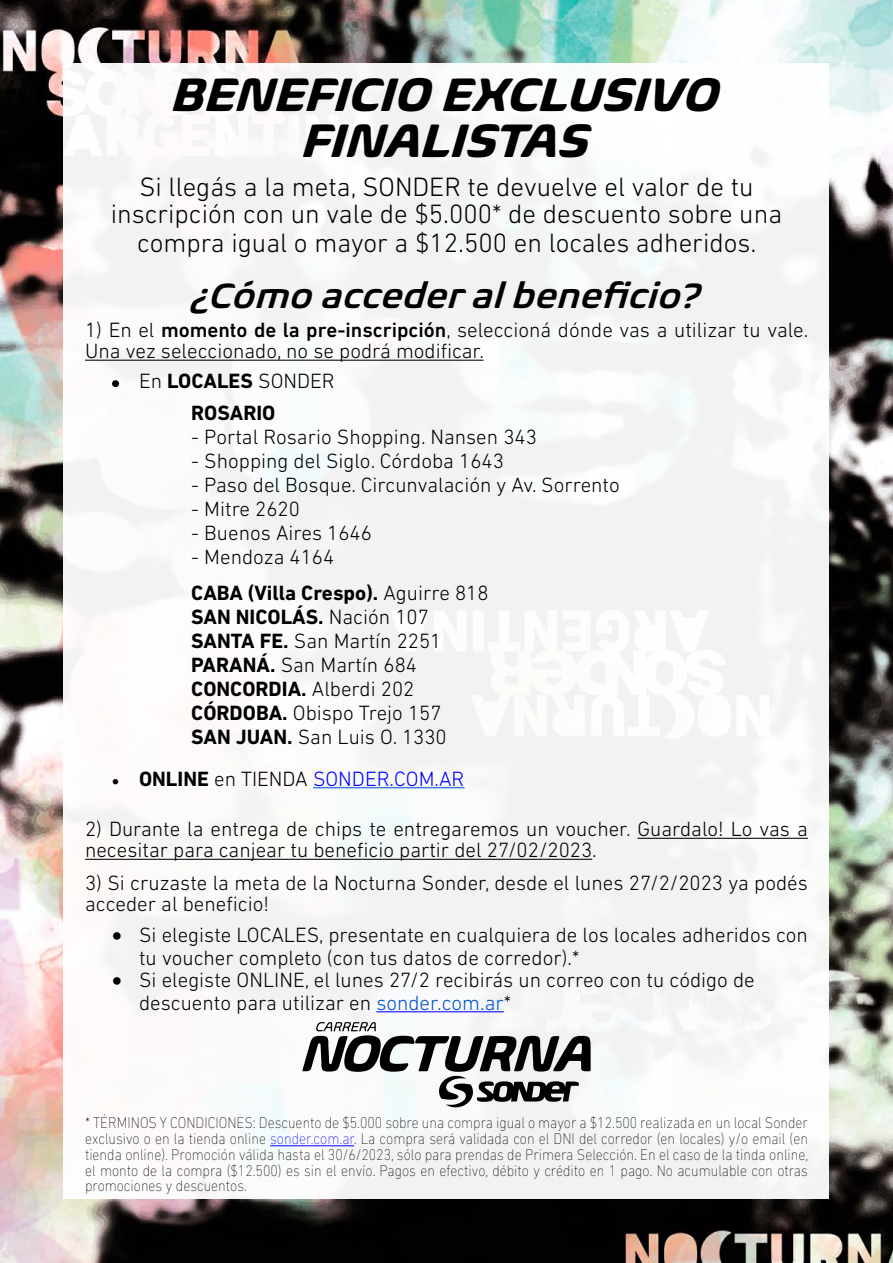
<style>
.page{position:relative;width:893px;height:1263px;background:#fff}
.page>*{position:absolute;margin:0;border:0;box-sizing:border-box;transform-origin:0 0}
.t1{font:italic 700 48px/45.8px "Biome Pro";color:#000;text-align:center}
.t2{font:italic 600 36px "Biome Pro";color:#000}
.t3{font:300 27px/27px "DIN Next LT Pro";color:#000;text-align:center}
.t4{font:300 21px/24px "DIN Next LT Pro";color:#000}
.t5{font:300 21px "DIN Next LT Pro";color:#00f}
.t6{font:700 21px/32.5px "DIN Next LT Pro";color:#000}
.t7{font:200 15.75px/15.8px "DIN Next LT Pro";color:#000;text-align:justify;scale:.9 1}
.s1{font-weight:500}
.s2{font-weight:300}
.s3{font-weight:700}
.s4{color:#000}
.s5{font-weight:700;color:#000}
.s6{color:#0054d1}
.s7{color:#0c0000}
.s8{color:#00f}
</style>
<div class="page">
<img style="left:0;top:0;width:893px;height:1263px">
<div style="left:64px;top:64px;width:765px;height:1135px;background:#f5f6f6"></div>
<hr style="left:85px;top:360px;width:399px;height:1px;background:#000">
<hr style="left:313px;top:787px;width:152px;height:1px;background:#0054d1">
<hr style="left:637px;top:838px;width:171px;height:1px;background:#000">
<hr style="left:85px;top:859px;width:507px;height:1px;background:#000">
<hr style="left:376px;top:1011px;width:128px;height:1px;background:#00f">
<hr style="left:270px;top:1145px;width:84px;height:1px;background:#00f">
<svg style="left:302px;top:1022px;width:289px;height:86px"></svg>
<div style="left:112px;top:380px;width:7px;height:7px;background:#000;border-radius:50%"></div>
<h1 class="t1" style="left:173px;top:72px;width:549px">BENEFICIO EXCLUSIVO<br>FINALISTAS</h1>
<p class="t3" style="left:111px;top:173px;width:673px">Si llegás a la meta, SONDER te devuelve el valor de tu inscripción con un vale de $5.000* de descuento sobre una</p>
<p class="t3" style="left:137px;top:229px;width:621px">compra igual o mayor a $12.500 en locales adheridos.</p>
<h2 class="t2" style="left:192px;top:273px;width:510px">¿Cómo acceder al beneficio?</h2>
<p class="t4" style="left:85px;top:319px;width:725px;line-height:21px">1) En el <span class="s1">momento de la pre-inscripción</span>, seleccioná dónde vas a utilizar tu vale.<br>Una vez seleccionado, no se podrá modificar.</p>
<p class="t6" style="left:191px;top:364px;width:145px;text-indent:-79px">• <span class="s2">En</span> LOCALES <span class="s2">SONDER<br></span>ROSARIO</p>
<p class="t4" style="left:191px;top:425px;width:347px">- Portal Rosario Shopping. Nansen 343</p>
<p class="t4" style="left:191px;top:449px;width:314px">- Shopping del Siglo. Córdoba 1643</p>
<p class="t4" style="left:191px;top:473px;width:430px">- Paso del Bosque. Circunvalación y Av. Sorrento</p>
<p class="t4" style="left:191px;top:497px;width:110px">- Mitre 2620</p>
<p class="t4" style="left:191px;top:521px;width:182px">- Buenos Aires 1646</p>
<p class="t4" style="left:191px;top:539px;width:299px;line-height:36px">- Mendoza 4164<br><span class="s3">CABA (Villa Crespo).</span> Aguirre 818</p>
<p class="t4" style="left:191px;top:605px;width:257px"><span class="s3">SAN NICOLÁS.</span> Nación 107<br><span class="s3">SANTA FE.</span> San Martín 2251<br><span class="s3">PARANÁ.</span> San Martín 684<br><span class="s3">CONCORDIA.</span> Alberdi 202<br><span class="s3">CÓRDOBA.</span> Obispo Trejo 157<br><span class="s3">SAN JUAN.</span> San Luis O. 1330</p>
<p class="t5" style="left:112px;top:766px;width:354px"><span class="s4">•</span> <span class="s5">ONLINE</span> <span class="s4">en TIENDA</span> SONDER.COM.AR</p>
<p class="t4" style="left:85px;top:818px;width:724px;line-height:21px">2) Durante la entrega de chips te entregaremos un voucher. Guardalo! Lo vas a necesitar para canjear tu beneficio partir del 27/02/2023.</p>
<p class="t4" style="left:85px;top:872px;width:724px;line-height:21px">3) Si cruzaste la meta de la Nocturna Sonder, desde el lunes 27/2/2023 ya podés acceder al beneficio!</p>
<p class="t4" style="left:139px;top:923px;width:670px;line-height:22.5px;text-indent:-27px">• Si elegiste LOCALES, presentate en cualquiera de los locales adheridos con tu voucher completo (con tus datos de corredor).*</p>
<p class="t4" style="left:139px;top:968px;width:617px;line-height:22.5px;text-indent:-27px">• Si elegiste ONLINE, el lunes 27/2 recibirás un correo con tu código de descuento para utilizar en <span class="s6">sonder.com.ar</span><span class="s7">*</span></p>
<p class="t7" style="left:85px;top:1115px;width:805px">* TÉRMINOS Y CONDICIONES: Descuento de $5.000 sobre una compra igual o mayor a $12.500 realizada en un local Sonder exclusivo o en la tienda online <span class="s8">sonder.com.ar</span>. La compra será validada con el DNI del corredor (en locales) y/o email (en tienda online). Promoción válida hasta el 30/6/2023, sólo para prendas de Primera Selección. En el caso de la tinda online, el monto de la compra ($12.500) es sin el envío. Pagos en efectivo, débito y crédito en 1 pago. No acumulable con otras promociones y descuentos.</p>
</div>
